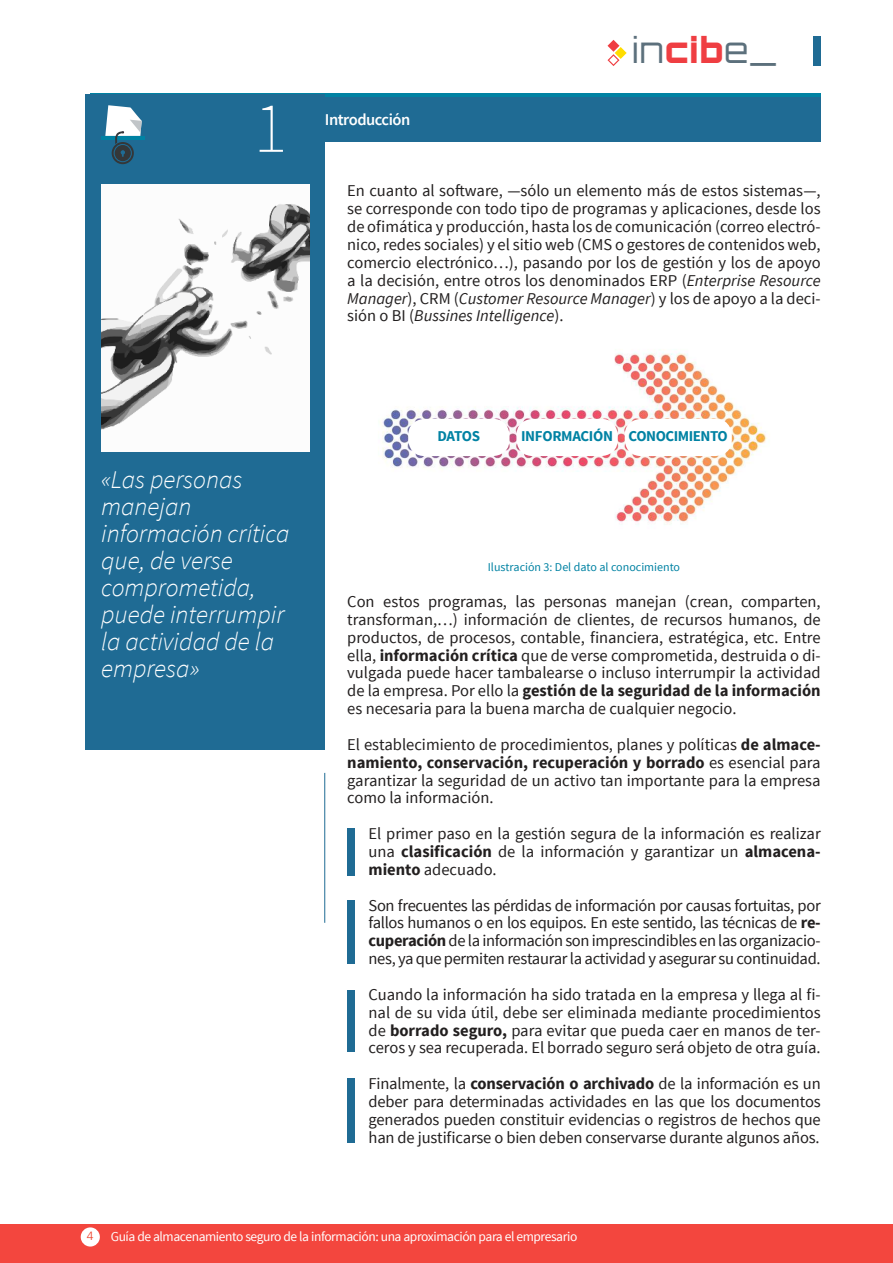
<style>
.page{position:relative;width:893px;height:1263px;background:#fff}
.page>*{position:absolute;margin:0;border:0;box-sizing:border-box;transform-origin:0 0}
.t1{font:200 72px "Source Sans Pro";color:#fff}
.t2{font:300 35.25px "Orbitron";color:#5c707c}
.t3{font:italic 300 25.5px/27px "Source Sans Pro";color:#fff}
.t4{font:16.5px/17.9px "Source Sans Pro";color:#221f1f;text-align:justify}
.t5{font:600 16.5px "Source Sans Pro";letter-spacing:-.03em;color:#fff}
.t6{font:700 15px "Source Sans Pro";letter-spacing:-.03em;color:#0082a3}
.t7{font:13.5px "Source Sans Pro";letter-spacing:-.03em;color:#fff}
.t8{font:12px "Source Sans Pro";color:#0082a3}
.t9{font:300 12px "Frutiger LT Std";color:#ed422b}
.s1{font-weight:900;color:#ef3e42}
.s2{font-style:italic}
.s3{font-weight:700}
</style>
<div class="page">
<svg style="left:325px;top:94px;width:496px;height:4px;background:#077c9f"></svg>
<div style="left:125px;top:98px;width:696px;height:44px;background:#1f6b94"></div>
<div style="left:85px;top:94px;width:240px;height:656px;background:#1f6b94"></div>
<hr style="left:324px;top:773px;width:1px;height:150px;background:#1f6b94">
<div style="left:813px;top:36px;width:8px;height:30px;background:#1f6b94"></div>
<svg style="left:607px;top:40px;width:20px;height:26px"></svg>
<div style="left:0;top:1224px;width:893px;height:39px;background:#f3463e"></div>
<hr style="left:101px;top:136px;width:43px;height:3px;background:#0082a3">
<svg style="left:105px;top:105px;width:37px;height:59px"></svg>
<div style="left:81px;top:1227px;width:19px;height:19px;background:#fff;border-radius:50%"></div>
<img style="left:101px;top:184px;width:208px;height:267px">
<img style="left:380px;top:352px;width:387px;height:171px">
<div style="left:408px;top:419px;width:101px;height:37px;background:#fff;border-radius:17px"></div>
<div style="left:516px;top:419px;width:102px;height:37px;background:#fff;border-radius:17px"></div>
<div style="left:625px;top:419px;width:107px;height:37px;background:#fff;border-radius:17px"></div>
<div style="left:347px;top:828px;width:8px;height:48px;background:#1f6b94"></div>
<div style="left:347px;top:990px;width:8px;height:62px;background:#1f6b94"></div>
<div style="left:347px;top:1078px;width:8px;height:65px;background:#1f6b94"></div>
<div style="left:347px;top:900px;width:8px;height:63px;background:#1f6b94"></div>
<h1 class="t1" style="left:253px;top:99px;width:35px">1</h1>
<p class="t5" style="left:325px;top:111px;width:87px">Introducción</p>
<h2 class="t2" style="left:632px;top:36px;width:147px">in<span class="s1">cib</span>e_</h2>
<p class="t4" style="left:347px;top:182px;width:475px">En cuanto al software, —sólo un elemento más de estos sistemas—, se corresponde con todo tipo de programas y aplicaciones, desde los de ofimática y producción, hasta los de comunicación (correo electró&shy;nico, redes sociales) y el sitio web (CMS o gestores de contenidos web, comercio electrónico…), pasando por los de gestión y los de apoyo a la decisión, entre otros los denominados ERP (<span class="s2">Enterprise Resource Manager</span>), CRM (<span class="s2">Customer Resource Manager</span>) y los de apoyo a la deci&shy;sión o BI (<span class="s2">Bussines Intelligence</span>).</p>
<h3 class="t3" style="left:101px;top:468px;width:190px">«Las personas manejan información crítica que, de verse comprometida, puede interrumpir la actividad de la empresa»</h3>
<p class="t6" style="left:437px;top:429px;width:44px">DATOS</p>
<p class="t6" style="left:521px;top:429px;width:208px">INFORMACIÓN CONOCIMIENTO</p>
<p class="t8" style="left:488px;top:563px;width:194px">Ilustración 3: Del dato al conocimiento</p>
<p class="t4" style="left:347px;top:594px;width:475px">Con estos programas, las personas manejan (crean, comparten, transforman,…) información de clientes, de recursos humanos, de productos, de procesos, contable, financiera, estratégica, etc. Entre ella, <span class="s3">información crítica</span> que de verse comprometida, destruida o di&shy;vulgada puede hacer tambalearse o incluso interrumpir la actividad de la empresa. Por ello la <span class="s3">gestión de la seguridad de la información </span>es necesaria para la buena marcha de cualquier negocio.</p>
<p class="t4" style="left:347px;top:737px;width:475px">El establecimiento de procedimientos, planes y políticas <span class="s3">de almace&shy;namiento, conservación, recuperación y borrado</span> es esencial para garantizar la seguridad de un activo tan importante para la empresa como la información.</p>
<p class="t4" style="left:369px;top:826px;width:454px">El primer paso en la gestión segura de la información es realizar una <span class="s3">clasificación</span> de la información y garantizar un <span class="s3">almacena&shy;miento</span> adecuado.</p>
<p class="t4" style="left:368px;top:897px;width:454px">Son frecuentes las pérdidas de información por causas fortuitas, por fallos humanos o en los equipos. En este sentido, las técnicas de <span class="s3">re&shy;cuperación</span> de la información son imprescindibles en las organizacio&shy;nes, ya que permiten restaurar la actividad y asegurar su continuidad.</p>
<p class="t4" style="left:369px;top:986px;width:454px">Cuando la información ha sido tratada en la empresa y llega al fi&shy;nal de su vida útil, debe ser eliminada mediante procedimientos de <span class="s3">borrado seguro,</span> para evitar que pueda caer en manos de ter&shy;ceros y sea recuperada. El borrado seguro será objeto de otra guía.</p>
<p class="t4" style="left:369px;top:1076px;width:454px">Finalmente, la <span class="s3">conservación o archivado</span> de la información es un deber para determinadas actividades en las que los documentos generados pueden constituir evidencias o registros de hechos que han de justificarse o bien deben conservarse durante algunos años.</p>
<p class="t9" style="left:87px;top:1229px;width:8px">4</p>
<p class="t7" style="left:111px;top:1232px;width:468px">Guía de almacenamiento seguro de la información: una aproximación para el empresario</p>
</div>
